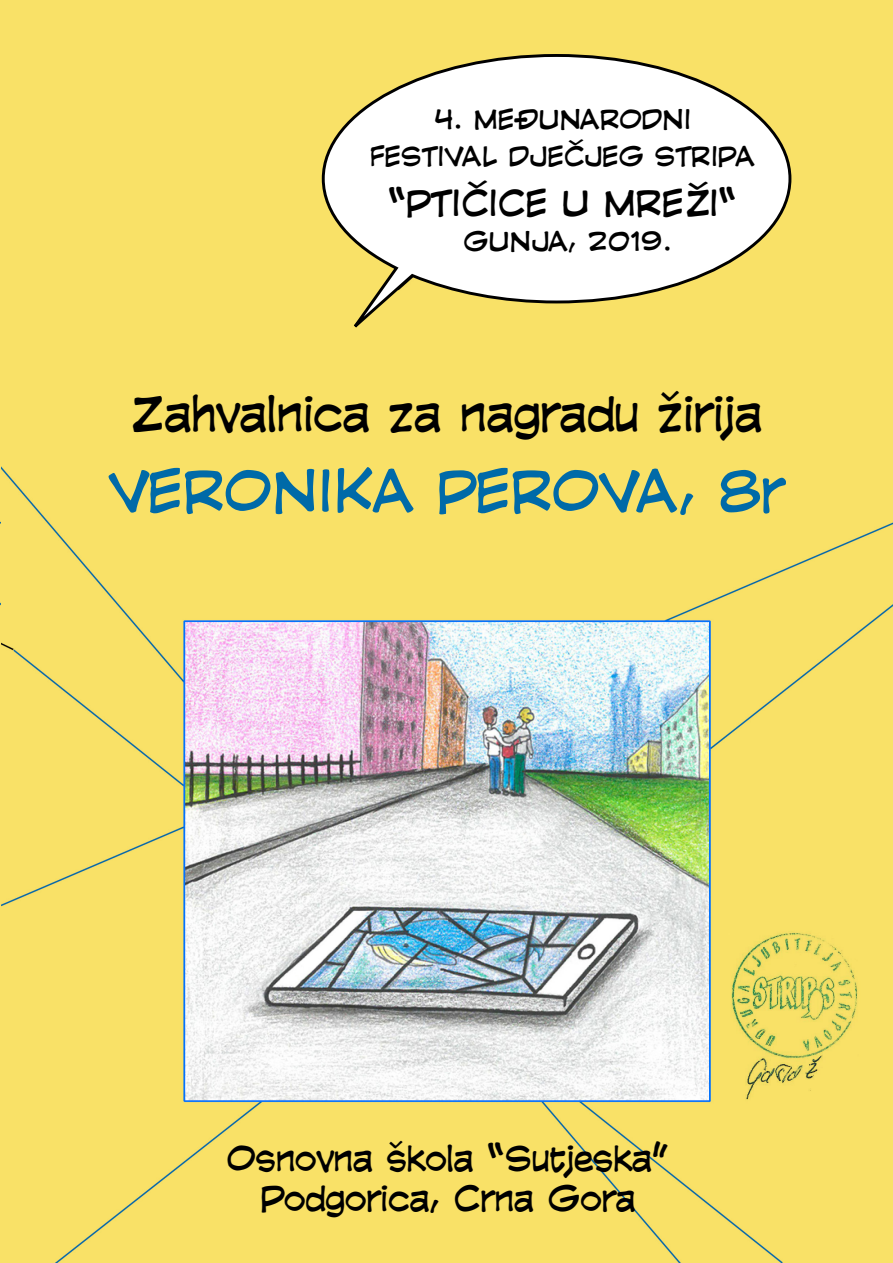
<style>
.page{position:relative;width:893px;height:1263px;background:#fff}
.page>*{position:absolute;margin:0;border:0;box-sizing:border-box;transform-origin:0 0}
.t1{font:54px "CC Comicrazy";color:#006aa8}
.t2{font:45px "CC Comicrazy";color:#000}
.t3{font:33.75px "CC Comicrazy";color:#000}
.t4{font:33px/39.6px "CC Comicrazy";color:#000;text-align:center}
.t5{font:25.35px/37.2px "CC Comicrazy";color:#000;text-align:center}
</style>
<div class="page">
<img style="left:0;top:0;width:893px;height:1263px">
<svg style="left:320px;top:53px;width:473px;height:283px"></svg>
<div style="left:2px;top:346px;width:891px;height:94px;background:#f9e167"></div>
<p class="t5" style="left:370px;top:99px;width:386px">4. MEĐUNARODNI<br>FESTIVAL DJEČJEG STRIPA</p>
<p class="t3" style="left:389px;top:180px;width:350px">“PTIČICE U MREŽI“</p>
<p class="t5" style="left:463px;top:222px;width:211px">GUNJA, 2019.</p>
<p class="t2" style="left:131px;top:383px;width:633px">Zahvalnica za nagradu žirija</p>
<p class="t2" style="left:148px;top:380px;width:599px">Zahvalnica za sudjelovanje</p>
<p class="t1" style="left:109px;top:455px;width:676px">VERONIKA PEROVA, 8r</p>
<p class="t4" style="left:227px;top:1137px;width:443px">Osnovna škola “Sutjeska”<br>Podgorica, Crna Gora</p>
</div>
